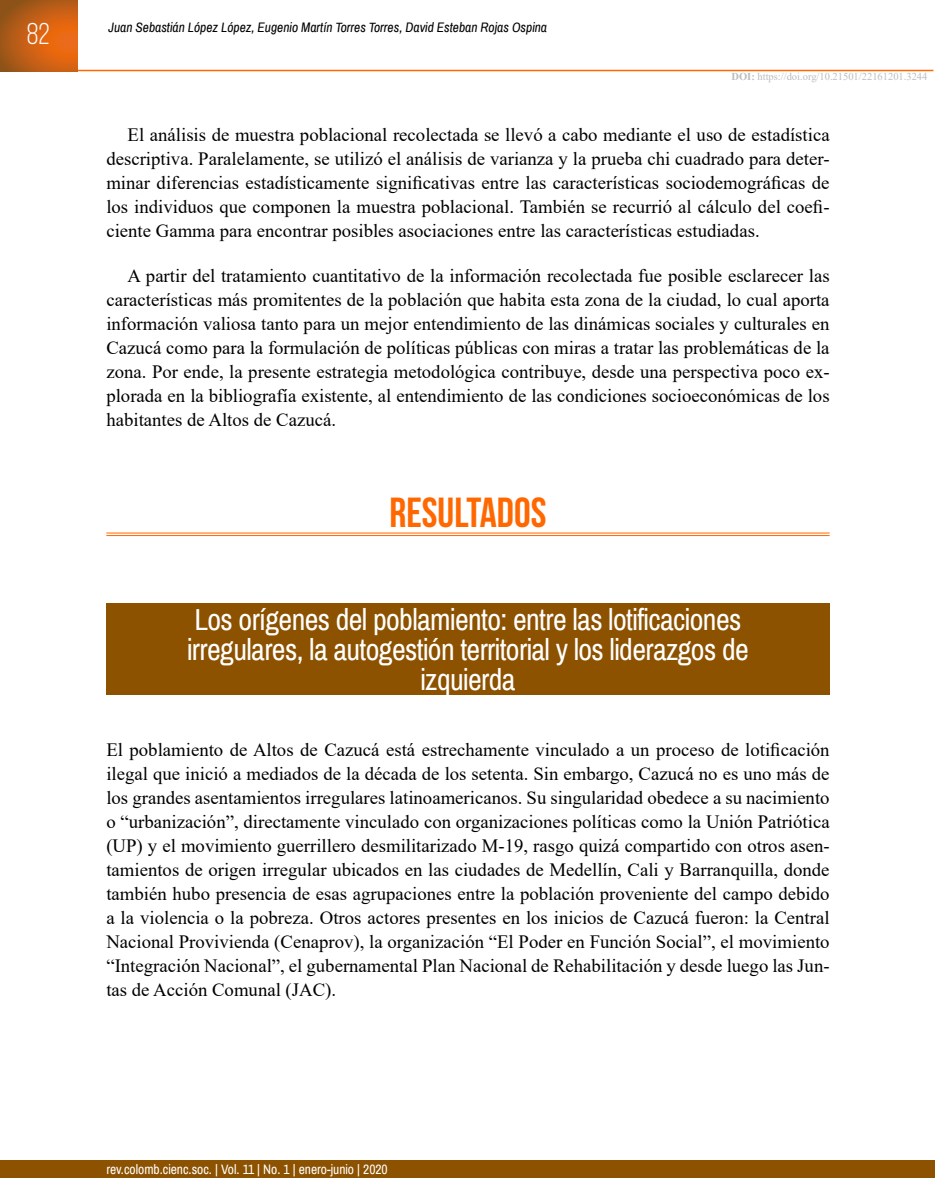
<style>
.page{position:relative;width:936px;height:1191px;background:#fff}
.page>*{position:absolute;margin:0;border:0;box-sizing:border-box;transform-origin:0 0}
.Titulo_intro_concl{font:700 42px "Bebas Neue";color:#ff6800}
.segundo_titulo{font:30px/30px "Archivo Narrow";letter-spacing:-.02em;color:#fff;text-align:center}
.t1{font:30px "Bebas Neue";color:#fff}
.TEXTO_NORMAL{font:18.75px/24px "Times New Roman";color:#000;text-align:justify}
.TEXTO_NORMAL_sin_apa{font:18.75px/24px "Times New Roman";color:#000;text-align:justify}
.t2{font:italic 13.5px "Archivo Narrow";color:#000}
.t3{font:13.5px "Archivo Narrow";color:#fff}
.t4{font:10.5px "Times New Roman";color:#bbbdbe}
.s1{font-weight:700}
</style>
<div class="page">
<div style="left:0;top:1160px;width:934px;height:18px;background:#8c5200"></div>
<hr style="left:77px;top:70px;width:856px;height:1px;background:#ff6800">
<svg style="left:0;top:0;width:78px;height:71px;background:#c35f15"></svg>
<hr style="left:106px;top:533px;width:723px;height:1px;background:#ff6800">
<hr style="left:106px;top:535px;width:723px;height:1px;background:#ff6800">
<div style="left:106px;top:603px;width:723px;height:92px;background:#8c5200"></div>
<h2 class="t1" style="left:27px;top:18px;width:24px">82</h2>
<p class="t2" style="left:108px;top:19px;width:440px">Juan Sebastián López López, Eugenio Martín Torres Torres, David Esteban Rojas Ospina</p>
<p class="t4" style="left:731px;top:69px;width:197px"><span class="s1">DOI:</span> https://doi.org/10.21501/22161201.3244</p>
<p class="TEXTO_NORMAL" style="left:106px;top:122px;width:724px;text-indent:21px">El análisis de muestra poblacional recolectada se llevó a cabo mediante el uso de estadística descriptiva. Paralelamente, se utilizó el análisis de varianza y la prueba chi cuadrado para deter&shy;minar diferencias estadísticamente significativas entre las características sociodemográficas de los individuos que componen la muestra poblacional. También se recurrió al cálculo del coefi&shy;ciente Gamma para encontrar posibles asociaciones entre las características estudiadas.</p>
<p class="TEXTO_NORMAL" style="left:106px;top:263px;width:724px;text-indent:21px">A partir del tratamiento cuantitativo de la información recolectada fue posible esclarecer las características más promitentes de la población que habita esta zona de la ciudad, lo cual aporta información valiosa tanto para un mejor entendimiento de las dinámicas sociales y culturales en Cazucá como para la formulación de políticas públicas con miras a tratar las problemáticas de la zona. Por ende, la presente estrategia metodológica contribuye, desde una perspectiva poco ex&shy;plorada en la bibliografía existente, al entendimiento de las condiciones socioeconómicas de los habitantes de Altos de Cazucá.</p>
<p class="Titulo_intro_concl" style="left:389px;top:490px;width:158px">RESULTADOS</p>
<p class="segundo_titulo" style="left:187px;top:605px;width:563px">Los orígenes del poblamiento: entre las lotificaciones irregulares, la autogestión territorial y los liderazgos de izquierda</p>
<p class="TEXTO_NORMAL_sin_apa" style="left:106px;top:737px;width:724px">El poblamiento de Altos de Cazucá está estrechamente vinculado a un proceso de lotificación ilegal que inició a mediados de la década de los setenta. Sin embargo, Cazucá no es uno más de los grandes asentamientos irregulares latinoamericanos. Su singularidad obedece a su nacimiento o “urbanización”, directamente vinculado con organizaciones políticas como la Unión Patriótica (UP) y el movimiento guerrillero desmilitarizado M-19, rasgo quizá compartido con otros asen&shy;tamientos de origen irregular ubicados en las ciudades de Medellín, Cali y Barranquilla, donde también hubo presencia de esas agrupaciones entre la población proveniente del campo debido a la violencia o la pobreza. Otros actores presentes en los inicios de Cazucá fueron: la Central Nacional Provivienda (Cenaprov), la organización “El Poder en Función Social”, el movimiento “Integración Nacional”, el gubernamental Plan Nacional de Rehabilitación y desde luego las Jun&shy;tas de Acción Comunal (JAC).</p>
<p class="t3" style="left:106px;top:1160px;width:283px">rev.colomb.cienc.soc. | Vol. 11 | No. 1 | enero-junio | 2020</p>
</div>
